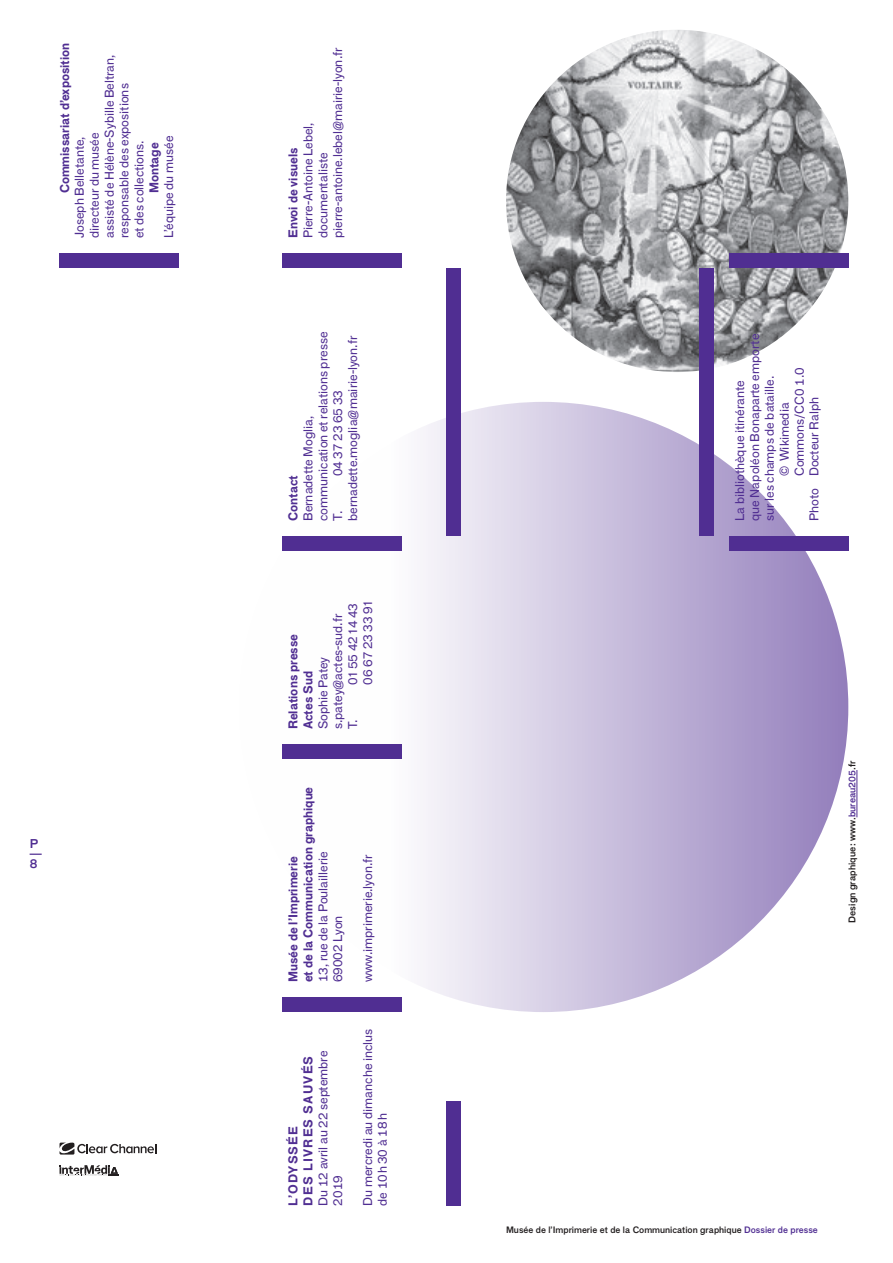
<style>
.page{position:relative;width:893px;height:1263px;background:#fff}
.page>*{position:absolute;margin:0;border:0;box-sizing:border-box;transform-origin:0 0}
.Labeur_FG_1er{font:12.3px/14.9px "F Grotesk";color:#502e92}
.Labeur_FG_1er___Viol{font:12.3px/14.9px "F Grotesk";color:#502e92}
.Labeur_FG_1er-2{font:700 12.3px/14.9px "F Grotesk";color:#502e92}
.Labeur_Alcala{font:700 12.3px/14.9px "F Grotesk";letter-spacing:.1em;color:#502e92}
.Titre_courant{font:12.3px "F Grotesk Demi";color:#502e92}
.t1{font:9.45px "F Grotesk Demi";color:#231f20}
.Titre_courant-2{font:9px "F Grotesk Demi";color:#231f20}
.s1{font-weight:700}
.s2{color:#502e92}
</style>
<div class="page">
<img style="left:506px;top:30px;width:342px;height:342px;border-radius:171px">
<div style="left:238px;top:402px;width:610px;height:610px;background:linear-gradient(to right,#fff,#9985bf);border-radius:50%"></div>
<div style="left:283px;top:997px;width:119px;height:15px;background:#502e92"></div>
<div style="left:283px;top:744px;width:119px;height:15px;background:#502e92"></div>
<div style="left:283px;top:536px;width:119px;height:15px;background:#502e92"></div>
<div style="left:729px;top:536px;width:119px;height:15px;background:#502e92"></div>
<div style="left:283px;top:253px;width:119px;height:15px;background:#502e92"></div>
<div style="left:60px;top:253px;width:119px;height:15px;background:#502e92"></div>
<div style="left:729px;top:253px;width:119px;height:15px;background:#502e92"></div>
<div style="left:446px;top:268px;width:15px;height:268px;background:#502e92"></div>
<div style="left:699px;top:268px;width:15px;height:268px;background:#502e92"></div>
<div style="left:446px;top:1101px;width:15px;height:104px;background:#502e92"></div>
<hr style="left:857px;top:770px;width:1px;height:47px;background:#502e92">
<svg style="left:59px;top:1142px;width:97px;height:13px"></svg>
<svg style="left:60px;top:1165px;width:58px;height:10px"></svg>
<p class="Labeur_FG_1er-2" style="left:56px;top:193px;width:152px;rotate:-90deg">Commissariat d’exposition</p>
<p class="Labeur_FG_1er" style="left:101px;top:238px;width:185px;rotate:-90deg">assisté de Hélène-Sybille Beltran, responsable des expositions<br>et des collections.</p>
<p class="Labeur_FG_1er" style="left:71px;top:238px;width:107px;rotate:-90deg">Joseph Belletante, directeur du musée</p>
<p class="Labeur_FG_1er" style="left:146px;top:238px;width:104px;text-indent:45px;rotate:-90deg"><span class="s1">Montage<br></span>L’équipe du musée</p>
<p class="Titre_courant" style="left:30px;top:837px;width:10px">P</p>
<p class="Titre_courant" style="left:30px;top:847px;width:14px">—</p>
<p class="Titre_courant" style="left:30px;top:856px;width:9px">8</p>
<p class="Labeur_FG_1er" style="left:285px;top:238px;width:192px;rotate:-90deg"><span class="s1">Envoi de visuels<br></span>Pierre-Antoine Lebel, documentaliste pierre-antoine.lebel@mairie-lyon.fr</p>
<p class="Labeur_FG_1er" style="left:300px;top:521px;width:191px;rotate:-90deg">Bernadette Moglia, communication et relations presse<br>T.</p>
<p class="Labeur_FG_1er" style="left:345px;top:521px;width:186px;rotate:-90deg">bernadette.moglia@mairie-lyon.fr</p>
<p class="Labeur_FG_1er___Viol" style="left:731px;top:521px;width:189px;rotate:-90deg">La bibliothèque itinérante<br>que Napoléon Bonaparte emporte sur les champs de bataille.</p>
<p class="Labeur_FG_1er___Viol" style="left:776px;top:476px;width:110px;rotate:-90deg">© Wikimedia<br>Commons/CC0 1.0</p>
<p class="Labeur_FG_1er" style="left:330px;top:476px;width:87px;rotate:-90deg">04 37 23 65 33</p>
<p class="Labeur_FG_1er___Viol" style="left:806px;top:521px;width:125px;rotate:-90deg">Photo Docteur Ralph</p>
<p class="Labeur_FG_1er-2" style="left:285px;top:521px;width:48px;rotate:-90deg">Contact</p>
<p class="Labeur_FG_1er" style="left:345px;top:685px;width:83px;rotate:-90deg">01 55 42 14 43</p>
<p class="Labeur_FG_1er" style="left:359px;top:685px;width:85px;rotate:-90deg">06 67 23 33 91</p>
<p class="Labeur_FG_1er" style="left:330px;top:729px;width:117px;rotate:-90deg">s.patey@actes-sud.fr</p>
<p class="Labeur_FG_1er-2" style="left:285px;top:729px;width:97px;rotate:-90deg">Relations presse<br>Actes Sud</p>
<p class="Labeur_FG_1er" style="left:315px;top:729px;width:74px;rotate:-90deg">Sophie Patey</p>
<p class="Labeur_FG_1er" style="left:345px;top:729px;width:12px;rotate:-90deg">T.</p>
<p class="Labeur_FG_1er-2" style="left:285px;top:982px;width:197px;rotate:-90deg">Musée de l’Imprimerie<br>et de la Communication graphique</p>
<p class="Labeur_FG_1er" style="left:315px;top:982px;width:133px;rotate:-90deg">13, rue de la Poulaillerie<br>69002 Lyon</p>
<p class="Labeur_FG_1er" style="left:359px;top:982px;width:129px;rotate:-90deg">www.imprimerie.lyon.fr</p>
<p class="Labeur_Alcala" style="left:285px;top:1205px;width:151px;rotate:-90deg">L’ODYSSÉE<br>DES LIVRES SAUVÉS</p>
<p class="Labeur_FG_1er" style="left:315px;top:1205px;width:156px;rotate:-90deg">Du 12 avril au 22 septembre<br>2019</p>
<p class="Labeur_FG_1er" style="left:359px;top:1205px;width:178px;rotate:-90deg">Du mercredi au dimanche inclus de 10h30 à 18h</p>
<p class="t1" style="left:846px;top:923px;width:164px;rotate:-90deg">Design graphique: www.<span class="s2">bureau205</span>.fr</p>
<p class="Titre_courant-2" style="left:506px;top:1225px;width:313px">Musée de l’Imprimerie et de la Communication graphique <span class="s2">Dossier de presse</span></p>
</div>
